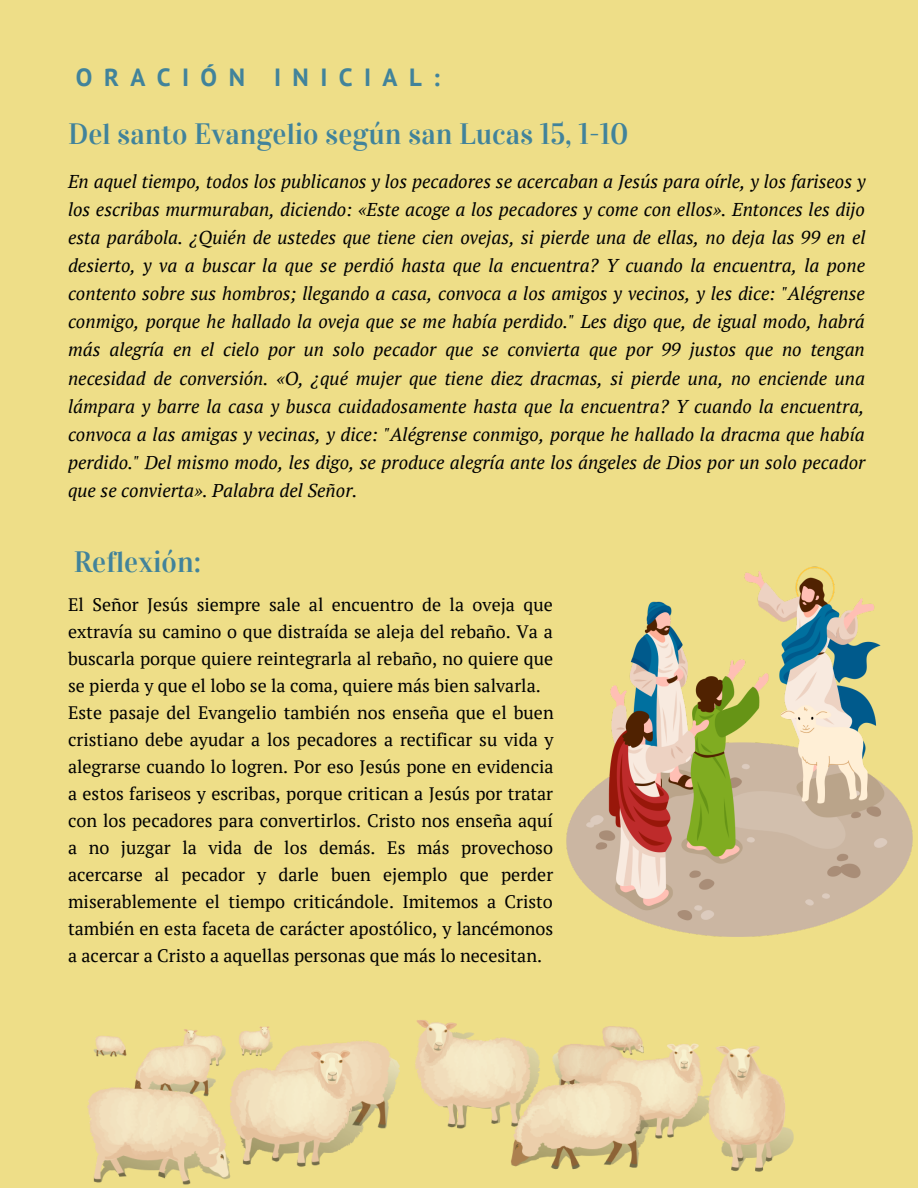
<style>
.page{position:relative;width:918px;height:1188px;background:#eede88}
.page>*{position:absolute;margin:0;border:0;box-sizing:border-box;transform-origin:0 0}
.t1{font:29.4px "Vidaloka";color:#41839b}
.t2{font:700 24.9px "PT Sans";letter-spacing:.46em;color:#41839b}
.t3{font:italic 18.6px/28.2px "PT Serif";color:#000;text-align:justify}
.t4{font:18px/27px "PT Serif";color:#000;text-align:justify}
</style>
<div class="page">
<img style="left:566px;top:566px;width:347px;height:371px">
<img style="left:87px;top:1020px;width:707px;height:165px">
<p class="t2" style="left:76px;top:61px;width:365px">ORACIÓN INICIAL:</p>
<p class="t1" style="left:68px;top:117px;width:562px">Del santo Evangelio según san Lucas 15, 1-10</p>
<p class="t3" style="left:68px;top:167px;width:799px">En aquel tiempo, todos los publicanos y los pecadores se acercaban a Jesús para oírle, y los fariseos y los escribas murmuraban, diciendo: «Este acoge a los pecadores y come con ellos». Entonces les dijo esta parábola. ¿Quién de ustedes que tiene cien ovejas, si pierde una de ellas, no deja las 99 en el desierto, y va a buscar la que se perdió hasta que la encuentra? Y cuando la encuentra, la pone contento sobre sus hombros; llegando a casa, convoca a los amigos y vecinos, y les dice: "Alégrense conmigo, porque he hallado la oveja que se me había perdido." Les digo que, de igual modo, habrá más alegría en el cielo por un solo pecador que se convierta que por 99 justos que no tengan necesidad de conversión. «O, ¿qué mujer que tiene diez dracmas, si pierde una, no enciende una lámpara y barre la casa y busca cuidadosamente hasta que la encuentra? Y cuando la encuentra, convoca a las amigas y vecinas, y dice: "Alégrense conmigo, porque he hallado la dracma que había perdido." Del mismo modo, les digo, se produce alegría ante los ángeles de Dios por un solo pecador que se convierta». Palabra del Señor.</p>
<p class="t1" style="left:74px;top:545px;width:129px">Reflexión:</p>
<p class="t4" style="left:68px;top:591px;width:487px">El Señor Jesús siempre sale al encuentro de la oveja que extravía su camino o que distraída se aleja del rebaño. Va a buscarla porque quiere reintegrarla al rebaño, no quiere que se pierda y que el lobo se la coma, quiere más bien salvarla.</p>
<p class="t4" style="left:68px;top:699px;width:487px">Este pasaje del Evangelio también nos enseña que el buen cristiano debe ayudar a los pecadores a rectificar su vida y alegrarse cuando lo logren. Por eso Jesús pone en evidencia a estos fariseos y escribas, porque critican a Jesús por tratar con los pecadores para convertirlos. Cristo nos enseña aquí a no juzgar la vida de los demás. Es más provechoso acercarse al pecador y darle buen ejemplo que perder miserablemente el tiempo criticándole. Imitemos a Cristo también en esta faceta de carácter apostólico, y lancémonos a acercar a Cristo a aquellas personas que más lo necesitan.</p>
</div>
